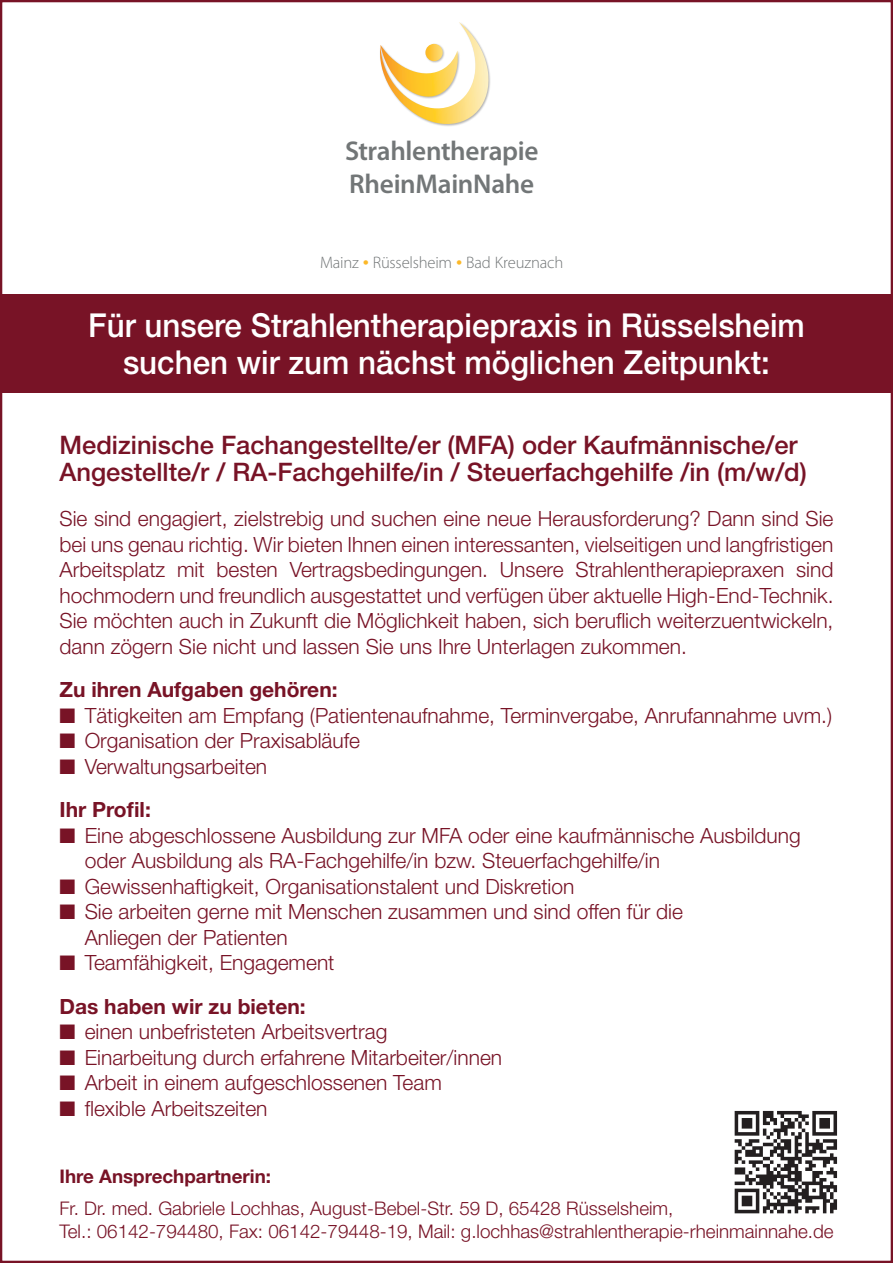
<style>
.page{position:relative;width:893px;height:1263px;background:#fff}
.page>*{position:absolute;margin:0;border:0;box-sizing:border-box;transform-origin:0 0}
.t1{font:500 33px/37.5px "Helvetica Neue";color:#fff;text-align:center;scale:.95 1}
.t2{font:600 27.3px/33.3px "Myriad Pro";letter-spacing:-.015em;color:#727677}
.t3{font:500 25.5px/27.5px "Helvetica Neue";color:#781326}
.t4{font:300 21px/25.5px "Helvetica Neue";color:#781326}
.t5{font:700 21px "Helvetica Neue";color:#781326}
.t6{font:300 18.75px/23px "Helvetica Neue";color:#781326}
.t7{font:700 18.75px "Helvetica Neue";color:#781326}
.t8{font:300 16.65px "Myriad Pro";letter-spacing:-.01em;color:#727677}
.s1{font-size:24.9px;color:#fcb828}
.s2{font-weight:700}
</style>
<div class="page">
<div style="left:0;top:294px;width:893px;height:99px;background:#781326"></div>
<svg style="left:380px;top:22px;width:110px;height:104px"></svg>
<img style="left:734px;top:1110px;width:104px;height:104px">
<h2 class="t2" style="left:345px;top:134px;width:195px">Strahlentherapie<br>RheinMainNahe</h2>
<p class="t8" style="left:320px;top:253px;width:245px">Mainz <span class="s1">•</span> Rüsselsheim <span class="s1">•</span> Bad Kreuznach</p>
<h1 class="t1" style="left:88px;top:306px;width:756px">Für unsere Strahlentherapiepraxis in Rüsselsheim suchen wir zum nächst möglichen Zeitpunkt:</h1>
<p class="t3" style="left:60px;top:431px;width:749px">Medizinische Fachangestellte/er (MFA) oder Kaufmännische/er<br>Angestellte/r / RA-Fachgehilfe/in / Steuerfachgehilfe /in (m/w/d)</p>
<p class="t4" style="left:60px;top:505px;width:775px;text-align:justify">Sie sind engagiert, zielstrebig und suchen eine neue Herausforderung? Dann sind Sie bei uns genau richtig. Wir bieten Ihnen einen interessanten, vielseitigen und langfristigen Arbeitsplatz mit besten Vertragsbedingungen. Unsere Strahlentherapiepraxen sind hochmodern und freundlich ausgestattet und verfügen über aktuelle High-End-Technik.<br>Sie möchten auch in Zukunft die Möglichkeit haben, sich beruflich weiterzuentwickeln, dann zögern Sie nicht und lassen Sie uns Ihre Unterlagen zukommen.</p>
<p class="t5" style="left:60px;top:677px;width:280px">Zu ihren Aufgaben gehören:</p>
<p class="t4" style="left:60px;top:702px;width:774px">■ Tätigkeiten am Empfang (Patientenaufnahme, Terminvergabe, Anrufannahme uvm.)</p>
<p class="t4" style="left:60px;top:727px;width:302px">■ Organisation der Praxisabläufe</p>
<p class="t4" style="left:60px;top:744px;width:209px;line-height:43.5px">■ Verwaltungsarbeiten<br><span class="s2">Ihr Profil:</span></p>
<p class="t4" style="left:85px;top:822px;width:718px;text-indent:-25px">■ Eine abgeschlossene Ausbildung zur MFA oder eine kaufmännische Ausbildung oder Ausbildung als RA-Fachgehilfe/in bzw. Steuerfachgehilfe/in</p>
<p class="t4" style="left:60px;top:873px;width:516px">■ Gewissenhaftigkeit, Organisationstalent und Diskretion</p>
<p class="t4" style="left:85px;top:898px;width:600px;text-indent:-25px">■ Sie arbeiten gerne mit Menschen zusammen und sind offen für die<br>Anliegen der Patienten</p>
<p class="t4" style="left:60px;top:940px;width:276px;line-height:43.5px">■ Teamfähigkeit, Engagement<br><span class="s2">Das haben wir zu bieten:</span></p>
<p class="t4" style="left:60px;top:1018px;width:329px">■ einen unbefristeten Arbeitsvertrag</p>
<p class="t4" style="left:60px;top:1044px;width:444px">■ Einarbeitung durch erfahrene Mitarbeiter/innen</p>
<p class="t4" style="left:60px;top:1069px;width:384px">■ Arbeit in einem aufgeschlossenen Team</p>
<p class="t4" style="left:60px;top:1095px;width:209px">■ flexible Arbeitszeiten</p>
<p class="t7" style="left:60px;top:1164px;width:213px">Ihre Ansprechpartnerin:</p>
<p class="t6" style="left:60px;top:1196px;width:776px">Fr. Dr. med. Gabriele Lochhas, August-Bebel-Str. 59 D, 65428 Rüsselsheim,<br>Tel.: 06142-794480, Fax: 06142-79448-19, Mail: g.lochhas@strahlentherapie-rheinmainnahe.de</p>
</div>
